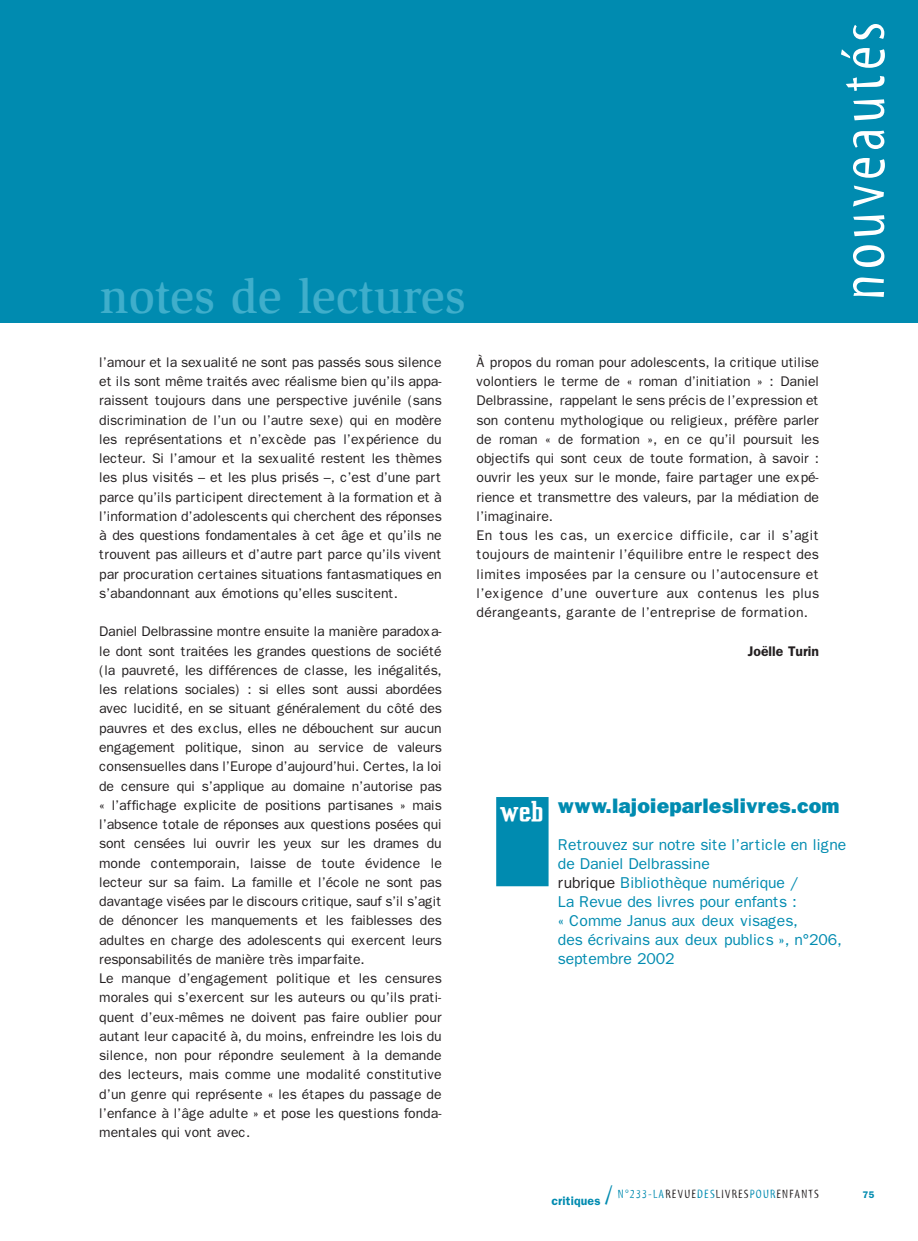
<style>
.page{position:relative;width:918px;height:1241px;background:#fff}
.page>*{position:absolute;margin:0;border:0;box-sizing:border-box;transform-origin:0 0}
.t1{font:63px "Myriad Tilt";letter-spacing:.08em;color:#fff}
.t2{font:500 49px "Slimbach";color:#3faecb}
.t3{font:800 21px "Franklin Gothic";letter-spacing:.01em;color:#008bb0}
.t4{font:15.75px/18.9px "Franklin Gothic";letter-spacing:-.005em;color:#008bb0}
.t5{font:14px/19.2px "Franklin Gothic";letter-spacing:-.005em;color:#231f20}
.t6{font:600 14px "Franklin Gothic";color:#231f20}
.t7{font:12.25px "Myriad Tilt";letter-spacing:.1em;color:#231f20}
.t8{font:600 9.62px "Franklin Gothic";color:#008bb0}
.s1{font-family:"Vahika";font-weight:700;font-size:24.5px;color:#fff}
.s2{color:#231f20}
.s3{font-family:"Franklin Gothic";font-weight:600;color:#008bb0}
.s4{font-size:26.25px;color:#008bb0}
.s5{color:#008bb0}
</style>
<div class="page">
<div style="left:0;top:0;width:918px;height:322px;background:#008bb0"></div>
<div style="left:497px;top:797px;width:51px;height:88px;background:#008bb0"></div>
<div style="left:496px;top:796px;width:52px;height:90px;border:2px solid #008bb0"></div>
<h2 class="t2" style="left:100px;top:278px;width:367px">notes de lectures</h2>
<h1 class="t1" style="left:840px;top:300px;width:280px;rotate:-90deg">nouveautés</h1>
<p class="t5" style="left:99px;top:352px;width:344px;text-align:justify">l’amour et la sexualité ne sont pas passés sous silence et ils sont même traités avec réalisme bien qu’ils appa&shy;raissent toujours dans une perspective juvénile (sans discrimination de l’un ou l’autre sexe) qui en modère les représentations et n’excède pas l’expérience du lecteur. Si l’amour et la sexualité restent les thèmes les plus visités – et les plus prisés –, c’est d’une part parce qu’ils participent directement à la formation et à l’information d’adolescents qui cherchent des réponses à des questions fondamentales à cet âge et qu’ils ne trouvent pas ailleurs et d’autre part parce qu’ils vivent par procuration certaines situations fantasmatiques en s’abandonnant aux émotions qu’elles suscitent.</p>
<p class="t5" style="left:99px;top:622px;width:344px">Daniel Delbrassine montre ensuite la manière paradoxa&shy;le dont sont traitées les grandes questions de société (la pauvreté, les différences de classe, les inégalités, les relations sociales) : si elles sont aussi abordées avec lucidité, en se situant généralement du côté des pauvres et des exclus, elles ne débouchent sur aucun engagement politique, sinon au service de valeurs consensuelles dans l’Europe d’aujourd’hui. Certes, la loi de censure qui s’applique au domaine n’autorise pas « l’affichage explicite de positions partisanes » mais l’absence totale de réponses aux questions posées qui sont censées lui ouvrir les yeux sur les drames du monde contemporain, laisse de toute évidence le lecteur sur sa faim. La famille et l’école ne sont pas davantage visées par le discours critique, sauf s’il s’agit de dénoncer les manquements et les faiblesses des adultes en charge des adolescents qui exercent leurs responsabilités de manière très imparfaite.<br>Le manque d’engagement politique et les censures morales qui s’exercent sur les auteurs ou qu’ils prati&shy;quent d’eux-mêmes ne doivent pas faire oublier pour autant leur capacité à, du moins, enfreindre les lois du silence, non pour répondre seulement à la demande des lecteurs, mais comme une modalité constitutive d’un genre qui représente « les étapes du passage de l’enfance à l’âge adulte » et pose les questions fonda&shy;mentales qui vont avec.</p>
<p class="t5" style="left:476px;top:352px;width:344px">À propos du roman pour adolescents, la critique utilise volontiers le terme de « roman d’initiation » : Daniel Delbrassine, rappelant le sens précis de l’expression et son contenu mythologique ou religieux, préfère parler de roman « de formation », en ce qu’il poursuit les objectifs qui sont ceux de toute formation, à savoir : ouvrir les yeux sur le monde, faire partager une expé&shy;rience et transmettre des valeurs, par la médiation de l’imaginaire.<br>En tous les cas, un exercice difficile, car il s’agit toujours de maintenir l’équilibre entre le respect des limites imposées par la censure ou l’autocensure et l’exigence d’une ouverture aux contenus les plus dérangeants, garante de l’entreprise de formation.</p>
<p class="t6" style="left:748px;top:642px;width:73px">Joëlle Turin</p>
<h3 class="t3" style="left:500px;top:793px;width:341px"><span class="s1">web</span> www.lajoieparleslivres.com</h3>
<p class="t4" style="left:558px;top:835px;width:290px">Retrouvez sur notre site l’article en ligne de Daniel Delbrassine<br><span class="s2">rubrique</span> Bibliothèque numérique /<br>La Revue des livres pour enfants :<br>« Comme Janus aux deux visages,<br>des écrivains aux deux publics », n°206, septembre 2002</p>
<p class="t7" style="left:551px;top:1189px;width:269px"><span class="s3">critiques</span> <span class="s4">/</span> <span class="s5">N°233-LA</span>REVUE<span class="s5">DES</span>LIVRES<span class="s5">POUR</span>ENFANTS</p>
<p class="t8" style="left:862px;top:1188px;width:13px">75</p>
</div>
